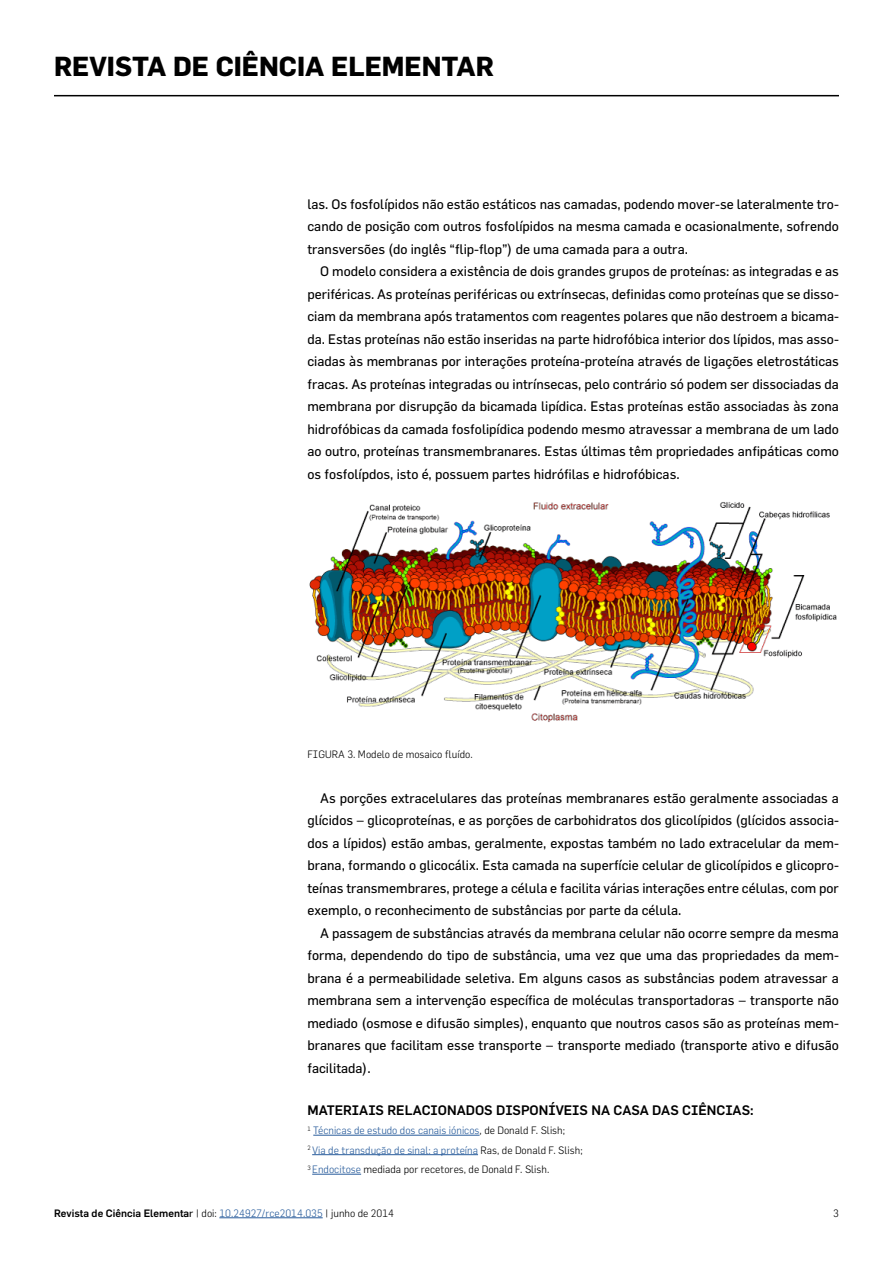
<style>
.page{position:relative;width:893px;height:1263px;background:#fff}
.page>*{position:absolute;margin:0;border:0;box-sizing:border-box;transform-origin:0 0}
.t1{font:700 27px "Flama";color:#000}
.t2{font:13.5px/22.5px "Flama";color:#000;text-align:justify}
.t3{font:500 13.5px "Flama";color:#000}
.t4{font:300 10.5px/19.5px "Flama";color:#275b9b}
.t5{font:500 10.5px "Flama";color:#000}
.t6{font:300 10.5px "Flama";color:#000}
.s1{color:#000}
.s2{font-weight:400}
.s3{font-weight:300}
.s4{font-weight:300;color:#275b9b}
</style>
<div class="page">
<hr style="left:54px;top:95px;width:785px;height:1px;background:#000">
<hr style="left:219px;top:1217px;width:104px;height:1px;background:#275b9b">
<hr style="left:313px;top:1135px;width:167px;height:1px;background:#275b9b">
<hr style="left:312px;top:1154px;width:166px;height:1px;background:#275b9b">
<hr style="left:312px;top:1174px;width:49px;height:1px;background:#275b9b">
<img style="left:309px;top:502px;width:528px;height:220px">
<h1 class="t1" style="left:54px;top:50px;width:441px">REVISTA DE CIÊNCIA ELEMENTAR</h1>
<p class="t2" style="left:307px;top:192px;width:533px">las. Os fosfolípidos não estão estáticos nas camadas, podendo mover-se lateralmente tro&shy;cando de posição com outros fosfolípidos na mesma camada e ocasionalmente, sofrendo transversões (do inglês “flip-flop”) de uma camada para a outra.</p>
<p class="t2" style="left:307px;top:260px;width:533px;text-indent:13px">O modelo considera a existência de dois grandes grupos de proteínas: as integradas e as periféricas. As proteínas periféricas ou extrínsecas, definidas como proteínas que se disso&shy;ciam da membrana após tratamentos com reagentes polares que não destroem a bicama&shy;da. Estas proteínas não estão inseridas na parte hidrofóbica interior dos lípidos, mas asso&shy;ciadas às membranas por interações proteína-proteína através de ligações eletrostáticas fracas. As proteínas integradas ou intrínsecas, pelo contrário só podem ser dissociadas da membrana por disrupção da bicamada lipídica. Estas proteínas estão associadas às zona hidrofóbicas da camada fosfolipídica podendo mesmo atravessar a membrana de um lado ao outro, proteínas transmembranares. Estas últimas têm propriedades anfipáticas como os fosfolípdos, isto é, possuem partes hidrófilas e hidrofóbicas.</p>
<p class="t6" style="left:307px;top:747px;width:167px">FIGURA 3. Modelo de mosaico fluído.</p>
<p class="t2" style="left:307px;top:786px;width:533px;text-indent:13px">As porções extracelulares das proteínas membranares estão geralmente associadas a glícidos – glicoproteínas, e as porções de carbohidratos dos glicolípidos (glícidos associa&shy;dos a lípidos) estão ambas, geralmente, expostas também no lado extracelular da mem&shy;brana, formando o glicocálix. Esta camada na superfície celular de glicolípidos e glicopro&shy;teínas transmembrares, protege a célula e facilita várias interações entre células, com por exemplo, o reconhecimento de substâncias por parte da célula.</p>
<p class="t2" style="left:307px;top:921px;width:533px;text-indent:13px">A passagem de substâncias através da membrana celular não ocorre sempre da mesma forma, dependendo do tipo de substância, uma vez que uma das propriedades da mem&shy;brana é a permeabilidade seletiva. Em alguns casos as substâncias podem atravessar a membrana sem a intervenção específica de moléculas transportadoras – transporte não mediado (osmose e difusão simples), enquanto que noutros casos são as proteínas mem&shy;branares que facilitam esse transporte – transporte mediado (transporte ativo e difusão facilitada).</p>
<p class="t3" style="left:307px;top:1102px;width:448px">MATERIAIS RELACIONADOS DISPONÍVEIS NA CASA DAS CIÊNCIAS:</p>
<p class="t4" style="left:307px;top:1120px;width:277px"><sup>1</sup> Técnicas de estudo dos canais iónicos<span class="s1">, de Donald F. Slish;<br></span><sup>2</sup> Via de transdução de sinal: a proteína <span class="s1">Ras, de Donald F. Slish;<br></span><sup>3</sup> Endocitose <span class="s1">mediada por recetores, de Donald F. Slish.</span></p>
<p class="t5" style="left:54px;top:1206px;width:342px">Revista de Ciência Elementa<span class="s2">r</span> <span class="s3">| doi:</span> <span class="s4">10.24927/rce2014.035</span> <span class="s3">| junho de 2014</span></p>
<p class="t6" style="left:833px;top:1207px;width:7px">3</p>
</div>
